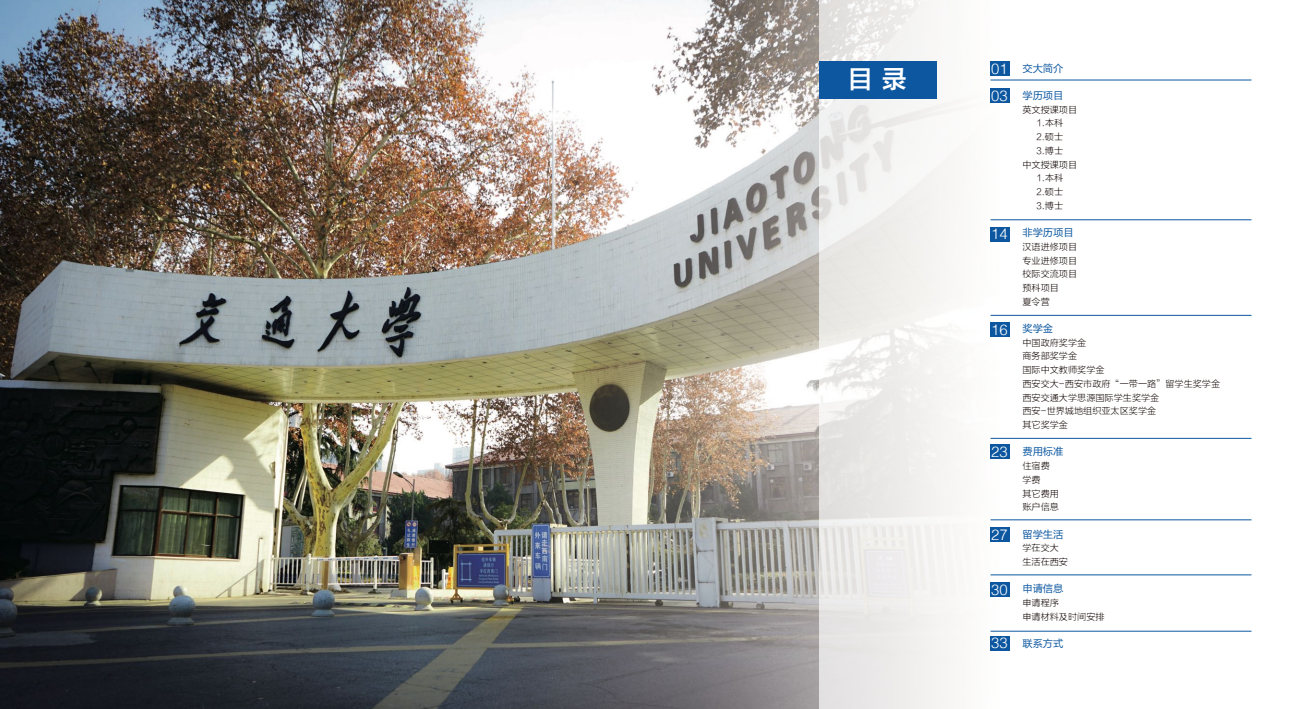
<style>
.page{position:relative;width:1304px;height:709px;background:#fff}
.page>*{position:absolute;margin:0;border:0;box-sizing:border-box;transform-origin:0 0}
.t1{font:26.5px "FZYDZHJW GB1 0";color:#fff}
.t2{font:300 14.8px/27.1px "Helvetica";color:#fff}
.t3{font:10.3px "FZLTHJW GB1 0";color:#0c57a0}
.t4{font:9.1px/13.7px "FZLTXHK";color:#231916}
</style>
<div class="page">
<img style="left:0;top:0;width:819px;height:709px">
<div style="left:819px;top:0;width:237px;height:709px;background:linear-gradient(to right,#e8e6e4,#fff)"></div>
<div style="left:990px;top:61px;width:20px;height:14px;background:#0c57a0"></div>
<div style="left:991px;top:89px;width:19px;height:14px;background:#0c57a0"></div>
<div style="left:991px;top:227px;width:19px;height:14px;background:#0c57a0"></div>
<div style="left:991px;top:322px;width:19px;height:14px;background:#0c57a0"></div>
<div style="left:991px;top:444px;width:19px;height:14px;background:#0c57a0"></div>
<div style="left:991px;top:527px;width:19px;height:14px;background:#0c57a0"></div>
<div style="left:991px;top:582px;width:19px;height:14px;background:#0c57a0"></div>
<div style="left:991px;top:636px;width:19px;height:14px;background:#0c57a0"></div>
<hr style="left:990px;top:80px;width:261px;height:1px;background:#0c57a0">
<hr style="left:990px;top:220px;width:261px;height:1px;background:#0c57a0">
<hr style="left:990px;top:315px;width:261px;height:1px;background:#0c57a0">
<hr style="left:990px;top:438px;width:261px;height:1px;background:#0c57a0">
<hr style="left:990px;top:519px;width:261px;height:1px;background:#0c57a0">
<hr style="left:990px;top:574px;width:261px;height:1px;background:#0c57a0">
<hr style="left:990px;top:631px;width:261px;height:1px;background:#0c57a0">
<div style="left:819px;top:61px;width:117px;height:38px;background:#0c57a0"></div>
<h1 class="t1" style="left:847px;top:64px;width:62px">目 录</h1>
<h2 class="t2" style="left:991px;top:54px;width:18px">01<br>03</h2>
<h2 class="t2" style="left:991px;top:219px;width:18px">14</h2>
<h2 class="t2" style="left:991px;top:314px;width:18px">16</h2>
<h2 class="t2" style="left:991px;top:437px;width:18px">23</h2>
<h2 class="t2" style="left:991px;top:520px;width:18px">27</h2>
<h2 class="t2" style="left:991px;top:574px;width:18px">30</h2>
<h2 class="t2" style="left:991px;top:628px;width:18px">33</h2>
<p class="t3" style="left:1022px;top:62px;width:43px">交大简介</p>
<p class="t3" style="left:1022px;top:90px;width:43px">学历项目</p>
<p class="t4" style="left:1022px;top:103px;width:56px;text-align:center">英文授课项目<br>1.本科<br>2.硕士<br>3.博士<br>中文授课项目<br>1.本科<br>2.硕士<br>3.博士</p>
<p class="t3" style="left:1022px;top:227px;width:53px">非学历项目</p>
<p class="t4" style="left:1022px;top:240px;width:56px">汉语进修项目专业进修项目校际交流项目预科项目<br>夏令营</p>
<p class="t3" style="left:1022px;top:323px;width:32px">奖学金</p>
<p class="t4" style="left:1022px;top:336px;width:199px">中国政府奖学金<br>商务部奖学金<br>国际中文教师奖学金<br>西安交大-西安市政府“一带一路”留学生奖学金西安交通大学思源国际学生奖学金<br>西安-世界城地组织亚太区奖学金<br>其它奖学金</p>
<p class="t3" style="left:1022px;top:446px;width:43px">费用标准</p>
<p class="t4" style="left:1022px;top:459px;width:38px">住宿费学费<br>其它费用账户信息</p>
<p class="t3" style="left:1022px;top:528px;width:43px">留学生活</p>
<p class="t4" style="left:1022px;top:541px;width:47px">学在交大生活在西安</p>
<p class="t3" style="left:1022px;top:583px;width:43px">申请信息</p>
<p class="t4" style="left:1022px;top:596px;width:84px">申请程序<br>申请材料及时间安排</p>
<p class="t3" style="left:1022px;top:638px;width:43px">联系方式</p>
</div>
